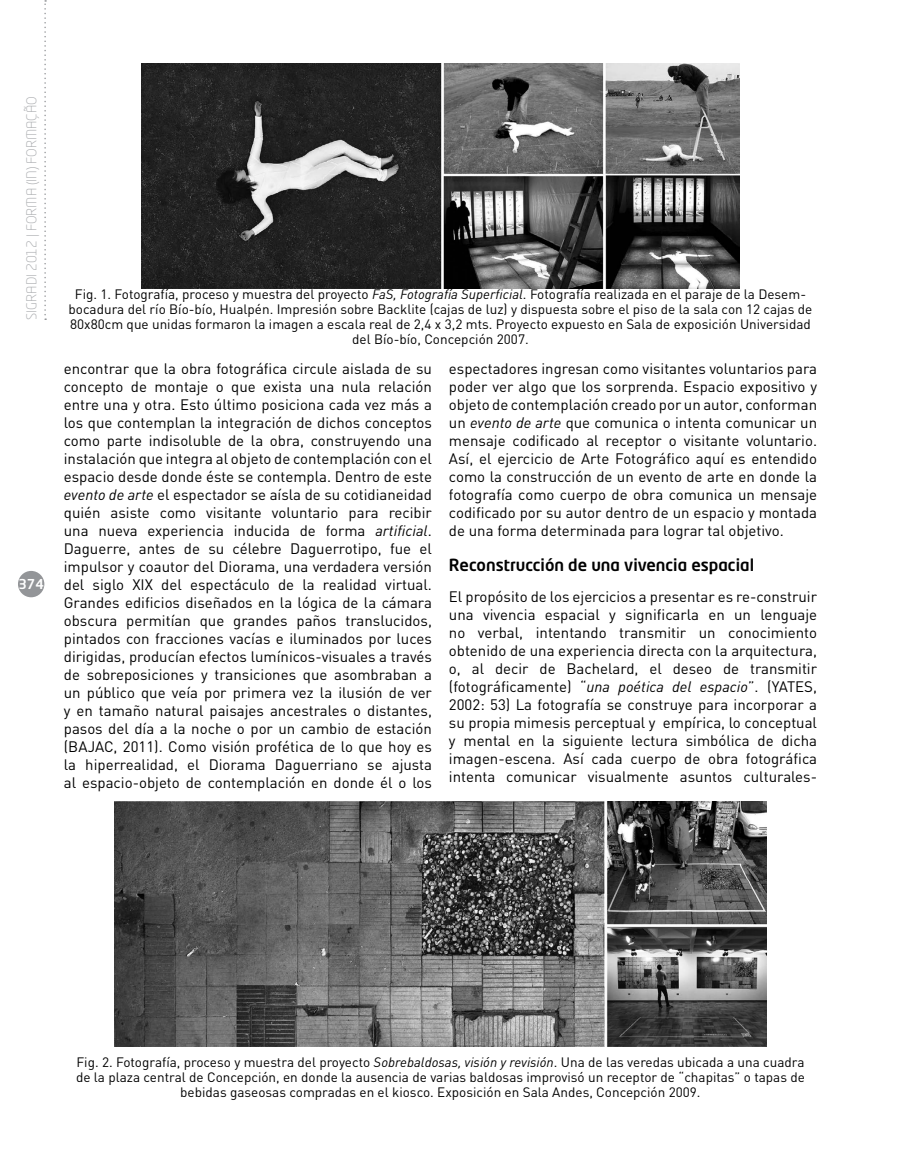
<style>
.page{position:relative;width:915px;height:1170px;background:#fff}
.page>*{position:absolute;margin:0;border:0;box-sizing:border-box;transform-origin:0 0}
.t1{font:500 16.5px "Neo Tech Std";color:#000}
.t2{font:15px/18px "DIN";color:#000;text-align:justify}
.t3{font:13.5px/15px "DIN";color:#000;text-align:center}
.t4{font:300 13.5px "Neo Tech Std";color:#a7a9ac}
.t5{font:500 13.5px "Neo Tech Std";color:#fff}
.s1{font-style:italic}
</style>
<div class="page">
<div style="left:18px;top:571px;width:26px;height:26px;background:#939598;border-radius:50%"></div>
<svg style="left:44px;top:0;width:2px;height:320px"></svg>
<img style="left:141px;top:64px;width:598px;height:224px">
<img style="left:114px;top:801px;width:652px;height:245px">
<p class="t4" style="left:23px;top:320px;width:225px;rotate:-90deg">SIGRADI 2012 | FORMA (IN) FORMAÇÃO</p>
<p class="t5" style="left:18px;top:575px;width:27px">374</p>
<p class="t3" style="left:69px;top:286px;width:745px">Fig. 1. Fotografía, proceso y muestra del proyecto <span class="s1">FaS, Fotografía Superficial</span>. Fotografía realizada en el paraje de la Desem&shy;bocadura del río Bío-bío, Hualpén. Impresión sobre Backlite (cajas de luz) y dispuesta sobre el piso de la sala con 12 cajas de 80x80cm que unidas formaron la imagen a escala real de 2,4 x 3,2 mts. Proyecto expuesto en Sala de exposición Universidad del Bío-bío, Concepción 2007.</p>
<p class="t2" style="left:64px;top:359px;width:369px">encontrar que la obra fotográfica circule aislada de su concepto de montaje o que exista una nula relación entre una y otra. Esto último posiciona cada vez más a los que contemplan la integración de dichos conceptos como parte indisoluble de la obra, construyendo una instalación que integra al objeto de contemplación con el espacio desde donde éste se contempla. Dentro de este <span class="s1">evento de arte</span> el espectador se aísla de su cotidianeidad quién asiste como visitante voluntario para recibir una nueva experiencia inducida de forma <span class="s1">artificial</span>.<br>Daguerre, antes de su célebre Daguerrotipo, fue el impulsor y coautor del Diorama, una verdadera versión del siglo XIX del espectáculo de la realidad virtual.<br>Grandes edificios diseñados en la lógica de la cámara obscura permitían que grandes paños translucidos, pintados con fracciones vacías e iluminados por luces dirigidas, producían efectos lumínicos-visuales a través de sobreposiciones y transiciones que asombraban a un público que veía por primera vez la ilusión de ver y en tamaño natural paisajes ancestrales o distantes, pasos del día a la noche o por un cambio de estación (BAJAC, 2011). Como visión profética de lo que hoy es la hiperrealidad, el Diorama Daguerriano se ajusta al espacio-objeto de contemplación en donde él o los</p>
<p class="t2" style="left:449px;top:359px;width:369px">espectadores ingresan como visitantes voluntarios para poder ver algo que los sorprenda. Espacio expositivo y objeto de contemplación creado por un autor, conforman un <span class="s1">evento de arte</span> que comunica o intenta comunicar un mensaje codificado al receptor o visitante voluntario.<br>Así, el ejercicio de Arte Fotográfico aquí es entendido como la construcción de un evento de arte en donde la fotografía como cuerpo de obra comunica un mensaje codificado por su autor dentro de un espacio y montada de una forma determinada para lograr tal objetivo.</p>
<p class="t1" style="left:449px;top:555px;width:306px">Reconstrucción de una vivencia espacial</p>
<p class="t2" style="left:449px;top:587px;width:369px">El propósito de los ejercicios a presentar es re-construir una vivencia espacial y significarla en un lenguaje no verbal, intentando transmitir un conocimiento obtenido de una experiencia directa con la arquitectura, o, al decir de Bachelard, el deseo de transmitir (fotográficamente) “<span class="s1">una poética del espacio</span>”. (YATES, 2002: 53) La fotografía se construye para incorporar a su propia mimesis perceptual y empírica, lo conceptual y mental en la siguiente lectura simbólica de dicha imagen-escena. Así cada cuerpo de obra fotográfica intenta comunicar visualmente asuntos culturales-</p>
<p class="t3" style="left:76px;top:1054px;width:730px">Fig. 2. Fotografía, proceso y muestra del proyecto <span class="s1">Sobrebaldosas, visión y revisión</span>. Una de las veredas ubicada a una cuadra de la plaza central de Concepción, en donde la ausencia de varias baldosas improvisó un receptor de “chapitas” o tapas de bebidas gaseosas compradas en el kiosco. Exposición en Sala Andes, Concepción 2009.</p>
</div>
